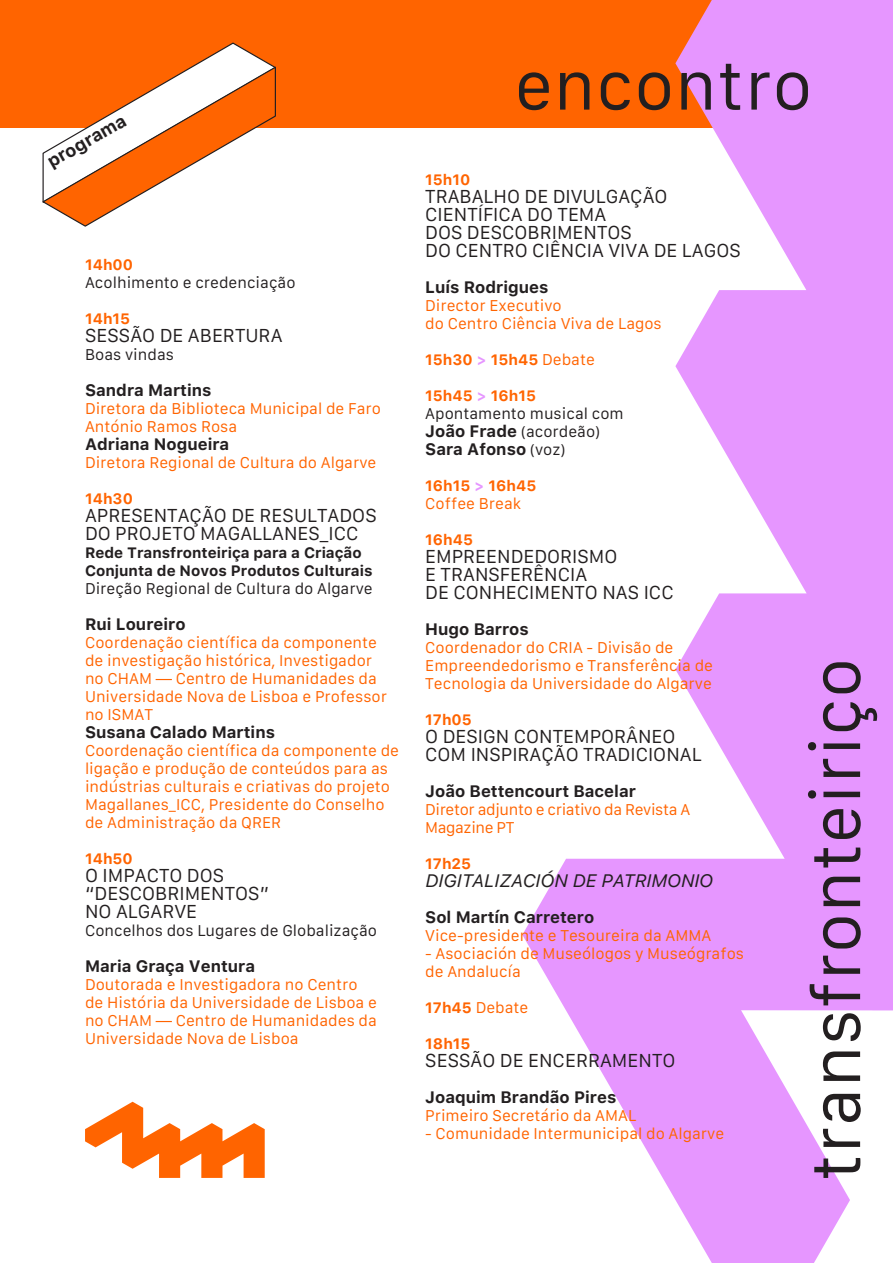
<style>
.page{position:relative;width:893px;height:1263px;background:#fff}
.page>*{position:absolute;margin:0;border:0;box-sizing:border-box;transform-origin:0 0}
.t1{font:18px/18px "Galvji";color:#231f20}
.t2{font:italic 18px "Galvji";color:#231f20}
.t3{font:700 18px "Galvji";color:#231f20}
.t4{font:700 16.5px "Galvji";color:#231f20}
.t5{font:15px/18px "Galvji";color:#ff6400}
.t6{font:15px "Galvji";color:#231f20}
.t7{font:700 15px "Galvji";color:#ff6400}
.t8{font:700 15px/18px "Galvji";color:#231f20}
.t9{font:15px/18px "Galvji";letter-spacing:-.025em;color:#ff6400}
.s1{color:#e696ff}
.s2{font-weight:400}
.s3{font-weight:700;font-size:16.5px}
.s4{font-weight:400;font-size:15px}
.s5{font-weight:700}
</style>
<div class="page">
<div style="left:0;top:0;width:893px;height:128px;background:#ff6400"></div>
<svg style="left:522px;top:0;width:371px;height:1263px;fill:#e696ff"></svg>
<svg style="left:519px;top:72px;width:30px;height:38px"></svg>
<svg style="left:560px;top:72px;width:29px;height:38px"></svg>
<svg style="left:601px;top:72px;width:29px;height:38px"></svg>
<svg style="left:639px;top:72px;width:31px;height:38px"></svg>
<svg style="left:681px;top:72px;width:30px;height:38px"></svg>
<svg style="left:720px;top:64px;width:20px;height:46px"></svg>
<svg style="left:751px;top:72px;width:19px;height:38px"></svg>
<svg style="left:777px;top:72px;width:31px;height:38px"></svg>
<svg style="left:814px;top:1158px;width:46px;height:20px"></svg>
<svg style="left:823px;top:1129px;width:37px;height:18px"></svg>
<svg style="left:823px;top:1094px;width:38px;height:28px"></svg>
<svg style="left:823px;top:1051px;width:37px;height:30px"></svg>
<svg style="left:823px;top:1013px;width:38px;height:28px"></svg>
<svg style="left:810px;top:984px;width:50px;height:21px"></svg>
<svg style="left:823px;top:956px;width:37px;height:18px"></svg>
<svg style="left:823px;top:917px;width:38px;height:31px"></svg>
<svg style="left:823px;top:877px;width:37px;height:29px"></svg>
<svg style="left:814px;top:847px;width:46px;height:20px"></svg>
<svg style="left:823px;top:809px;width:38px;height:30px"></svg>
<svg style="left:808px;top:790px;width:52px;height:8px"></svg>
<svg style="left:823px;top:759px;width:37px;height:18px"></svg>
<svg style="left:808px;top:742px;width:52px;height:8px"></svg>
<svg style="left:823px;top:702px;width:54px;height:29px;background:#a56eb4"></svg>
<svg style="left:823px;top:662px;width:38px;height:31px"></svg>
<svg style="left:42px;top:42px;width:234px;height:185px"></svg>
<svg style="left:85px;top:1102px;width:180px;height:76px"></svg>
<p class="t3" style="left:43px;top:153px;width:90px;rotate:-30deg">programa</p>
<p class="t7" style="left:85px;top:255px;width:50px">14h00</p>
<p class="t6" style="left:85px;top:274px;width:212px">Acolhimento e credenciação</p>
<p class="t7" style="left:85px;top:309px;width:47px">14h15</p>
<p class="t1" style="left:85px;top:327px;width:199px">SESSÃO DE ABERTURA</p>
<p class="t6" style="left:85px;top:346px;width:91px">Boas vindas</p>
<p class="t4" style="left:85px;top:380px;width:128px">Sandra Martins</p>
<p class="t5" style="left:85px;top:400px;width:297px">Diretora da Biblioteca Municipal de Faro<br>António Ramos Rosa</p>
<p class="t4" style="left:85px;top:434px;width:146px">Adriana Nogueira</p>
<p class="t5" style="left:85px;top:454px;width:293px">Diretora Regional de Cultura do Algarve</p>
<p class="t7" style="left:85px;top:489px;width:49px">14h30</p>
<p class="t1" style="left:85px;top:507px;width:293px">APRESENTAÇÃO DE RESULTADOS<br>DO PROJETO MAGALLANES_ICC</p>
<p class="t8" style="left:85px;top:544px;width:289px">Rede Transfronteiriça para a Criação<br>Conjunta de Novos Produtos Culturais</p>
<p class="t6" style="left:85px;top:580px;width:289px">Direção Regional de Cultura do Algarve</p>
<p class="t4" style="left:85px;top:614px;width:102px">Rui Loureiro</p>
<p class="t5" style="left:85px;top:634px;width:303px">Coordenação científica da componente de investigação histórica, Investigador no CHAM — Centro de Humanidades da<br>Universidade Nova de Lisboa e Professor no ISMAT</p>
<p class="t4" style="left:85px;top:722px;width:191px">Susana Calado Martins</p>
<p class="t5" style="left:85px;top:742px;width:316px">Coordenação científica da componente de ligação e produção de conteúdos para as indústrias culturais e criativas do projeto Magallanes_ICC, Presidente do Conselho de Administração da QRER</p>
<p class="t7" style="left:85px;top:849px;width:49px">14h50</p>
<p class="t1" style="left:85px;top:867px;width:186px">O IMPACTO DOS “DESCOBRIMENTOS”<br>NO ALGARVE</p>
<p class="t6" style="left:85px;top:922px;width:294px">Concelhos dos Lugares de Globalização</p>
<p class="t4" style="left:85px;top:956px;width:172px">Maria Graça Ventura</p>
<p class="t5" style="left:85px;top:976px;width:293px">Doutorada e Investigadora no Centro de História da Universidade de Lisboa e no CHAM — Centro de Humanidades da Universidade Nova de Lisboa</p>
<p class="t7" style="left:425px;top:170px;width:47px">15h10</p>
<p class="t1" style="left:425px;top:188px;width:244px">TRABALHO DE DIVULGAÇÃO<br>CIENTÍFICA DO TEMA</p>
<p class="t1" style="left:425px;top:224px;width:208px">DOS DESCOBRIMENTOS</p>
<p class="t1" style="left:425px;top:242px;width:317px">DO CENTRO CIÊNCIA VIVA DE LAGOS</p>
<p class="t4" style="left:425px;top:277px;width:125px">Luís Rodrigues</p>
<p class="t5" style="left:425px;top:297px;width:138px">Director Executivo</p>
<p class="t5" style="left:425px;top:315px;width:238px">do Centro Ciência Viva de Lagos</p>
<p class="t7" style="left:425px;top:350px;width:171px">15h30 <span class="s1">&gt;</span> 15h45 <span class="s2">Debate</span></p>
<p class="t7" style="left:425px;top:386px;width:112px">15h45 <span class="s1">&gt;</span> 16h15</p>
<p class="t6" style="left:425px;top:405px;width:200px">Apontamento musical com</p>
<p class="t6" style="left:425px;top:423px;width:177px"><span class="s3">João Frade</span> (acordeão)</p>
<p class="t4" style="left:425px;top:439px;width:142px">Sara Afonso <span class="s4">(voz)</span></p>
<p class="t7" style="left:425px;top:476px;width:113px">16h15 <span class="s1">&gt;</span> 16h45</p>
<p class="t5" style="left:425px;top:495px;width:97px">Coffee Break</p>
<p class="t7" style="left:425px;top:530px;width:49px">16h45</p>
<p class="t1" style="left:425px;top:548px;width:194px">EMPREENDEDORISMO</p>
<p class="t1" style="left:425px;top:566px;width:164px">E TRANSFERÊNCIA</p>
<p class="t1" style="left:425px;top:584px;width:250px">DE CONHECIMENTO NAS ICC</p>
<p class="t4" style="left:425px;top:619px;width:105px">Hugo Barros</p>
<p class="t5" style="left:425px;top:639px;width:289px">Coordenador do CRIA - Divisão de<br>Empreendedorismo e Transferência de<br>Tecnologia da Universidade do Algarve</p>
<p class="t7" style="left:425px;top:710px;width:48px">17h05</p>
<p class="t1" style="left:425px;top:728px;width:252px">O DESIGN CONTEMPORÂNEO</p>
<p class="t1" style="left:425px;top:746px;width:278px">COM INSPIRAÇÃO TRADICIONAL</p>
<p class="t4" style="left:425px;top:781px;width:212px">João Bettencourt Bacelar</p>
<p class="t9" style="left:425px;top:801px;width:267px">Diretor adjunto e criativo da Revista A<br>Magazine PT</p>
<p class="t7" style="left:425px;top:854px;width:47px">17h25</p>
<p class="t2" style="left:425px;top:870px;width:289px">DIGITALIZACIÓN DE PATRIMONIO</p>
<p class="t4" style="left:425px;top:907px;width:171px">Sol Martín Carretero</p>
<p class="t5" style="left:425px;top:927px;width:288px">Vice-presidente e Tesoureira da AMMA</p>
<p class="t5" style="left:425px;top:945px;width:320px">- Asociación de Museólogos y Museógrafos de Andalucía</p>
<p class="t5" style="left:425px;top:999px;width:105px"><span class="s5">17h45</span> Debate</p>
<p class="t7" style="left:425px;top:1034px;width:47px">18h15</p>
<p class="t1" style="left:425px;top:1052px;width:252px">SESSÃO DE ENCERRAMENTO</p>
<p class="t4" style="left:425px;top:1087px;width:193px">Joaquim Brandão Pires</p>
<p class="t5" style="left:425px;top:1107px;width:213px">Primeiro Secretário da AMAL</p>
<p class="t5" style="left:425px;top:1125px;width:300px">- Comunidade Intermunicipal do Algarve</p>
</div>
